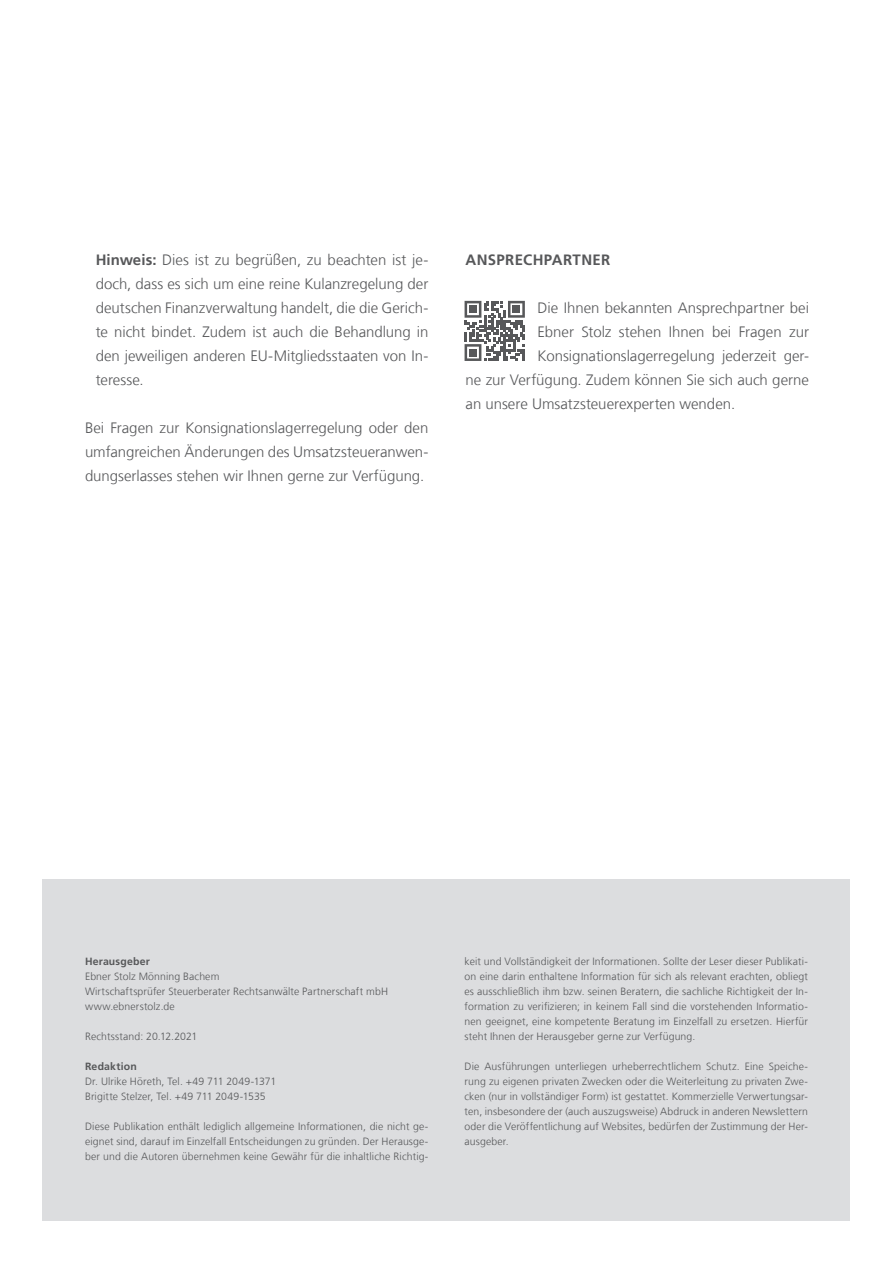
<style>
.page{position:relative;width:893px;height:1263px;background:#fff}
.page>*{position:absolute;margin:0;border:0;box-sizing:border-box;transform-origin:0 0}
.t1{font:300 15px/24px "Frutiger LT Com";color:#57585a;text-align:justify}
.t2{font:700 15px "Frutiger LT Com";letter-spacing:.025em;color:#57585a}
.t3{font:300 10.5px/15px "Frutiger LT Com";letter-spacing:.01em;color:#57585a;text-align:justify}
.t4{font:700 10.5px "Frutiger LT Com";letter-spacing:.02em;color:#57585a}
.s1{font-weight:700}
</style>
<div class="page">
<div style="left:43px;top:879px;width:807px;height:341px;background:#dcdddf"></div>
<svg style="left:465px;top:301px;width:60px;height:60px"></svg>
<div style="left:469px;top:306px;width:8px;height:7px;background:#57585a"></div>
<div style="left:513px;top:306px;width:7px;height:7px;background:#57585a"></div>
<div style="left:469px;top:349px;width:8px;height:7px;background:#57585a"></div>
<p class="t1" style="left:96px;top:248px;width:334px"><span class="s1">Hinweis:</span> Dies ist zu begrüßen, zu beachten ist je&shy;doch, dass es sich um eine reine Kulanzregelung der deutschen Finanzverwaltung handelt, die die Gerich&shy;te nicht bindet. Zudem ist auch die Behandlung in den jeweiligen anderen EU-Mitgliedsstaaten von In&shy;teresse.</p>
<h1 class="t1" style="left:85px;top:416px;width:345px">Bei Fragen zur Konsignationslagerregelung oder den umfangreichen Änderungen des Umsatzsteueranwen&shy;dungserlasses stehen wir Ihnen gerne zur Verfügung.</h1>
<h1 class="t2" style="left:466px;top:251px;width:146px">ANSPRECHPARTNER</h1>
<h1 class="t1" style="left:538px;top:296px;width:273px">Die Ihnen bekannten Ansprechpartner bei</h1>
<h1 class="t1" style="left:538px;top:320px;width:273px">Ebner Stolz stehen Ihnen bei Fragen zur</h1>
<h1 class="t1" style="left:538px;top:344px;width:273px">Konsignationslagerregelung jederzeit ger-</h1>
<h1 class="t1" style="left:466px;top:368px;width:345px">ne zur Verfügung. Zudem können Sie sich auch gerne</h1>
<h1 class="t1" style="left:466px;top:392px;width:271px">an unsere Umsatzsteuerexperten wenden.</h1>
<p class="t4" style="left:85px;top:955px;width:66px">Herausgeber</p>
<p class="t3" style="left:85px;top:969px;width:305px;text-align:left">Ebner Stolz Mönning Bachem<br>Wirtschaftsprüfer Steuerberater Rechtsanwälte Partnerschaft mbH www.ebnerstolz.de</p>
<p class="t3" style="left:85px;top:1029px;width:114px">Rechtsstand: 20.12.2021</p>
<p class="t4" style="left:85px;top:1060px;width:53px">Redaktion</p>
<p class="t3" style="left:85px;top:1074px;width:193px">Dr. Ulrike Höreth, Tel. +49 711 2049-1371<br>Brigitte Stelzer, Tel. +49 711 2049-1535</p>
<p class="t3" style="left:85px;top:1119px;width:345px">Diese Publikation enthält lediglich allgemeine Informationen, die nicht ge&shy;eignet sind, darauf im Einzelfall Entscheidungen zu gründen. Der Herausge&shy;ber und die Autoren übernehmen keine Gewähr für die inhaltliche Richtig-</p>
<p class="t3" style="left:465px;top:954px;width:345px">keit und Vollständigkeit der Informationen. Sollte der Leser dieser Publikati&shy;on eine darin enthaltene Information für sich als relevant erachten, obliegt es ausschließlich ihm bzw. seinen Beratern, die sachliche Richtigkeit der In&shy;formation zu verifizieren; in keinem Fall sind die vorstehenden Informatio&shy;nen geeignet, eine kompetente Beratung im Einzelfall zu ersetzen. Hierfür steht Ihnen der Herausgeber gerne zur Verfügung.</p>
<p class="t3" style="left:465px;top:1059px;width:345px">Die Ausführungen unterliegen urheberrechtlichem Schutz. Eine Speiche&shy;rung zu eigenen privaten Zwecken oder die Weiterleitung zu privaten Zwe&shy;cken (nur in vollständiger Form) ist gestattet. Kommerzielle Verwertungsar&shy;ten, insbesondere der (auch auszugsweise) Abdruck in anderen Newslettern oder die Veröffentlichung auf Websites, bedürfen der Zustimmung der Her&shy;ausgeber.</p>
</div>
